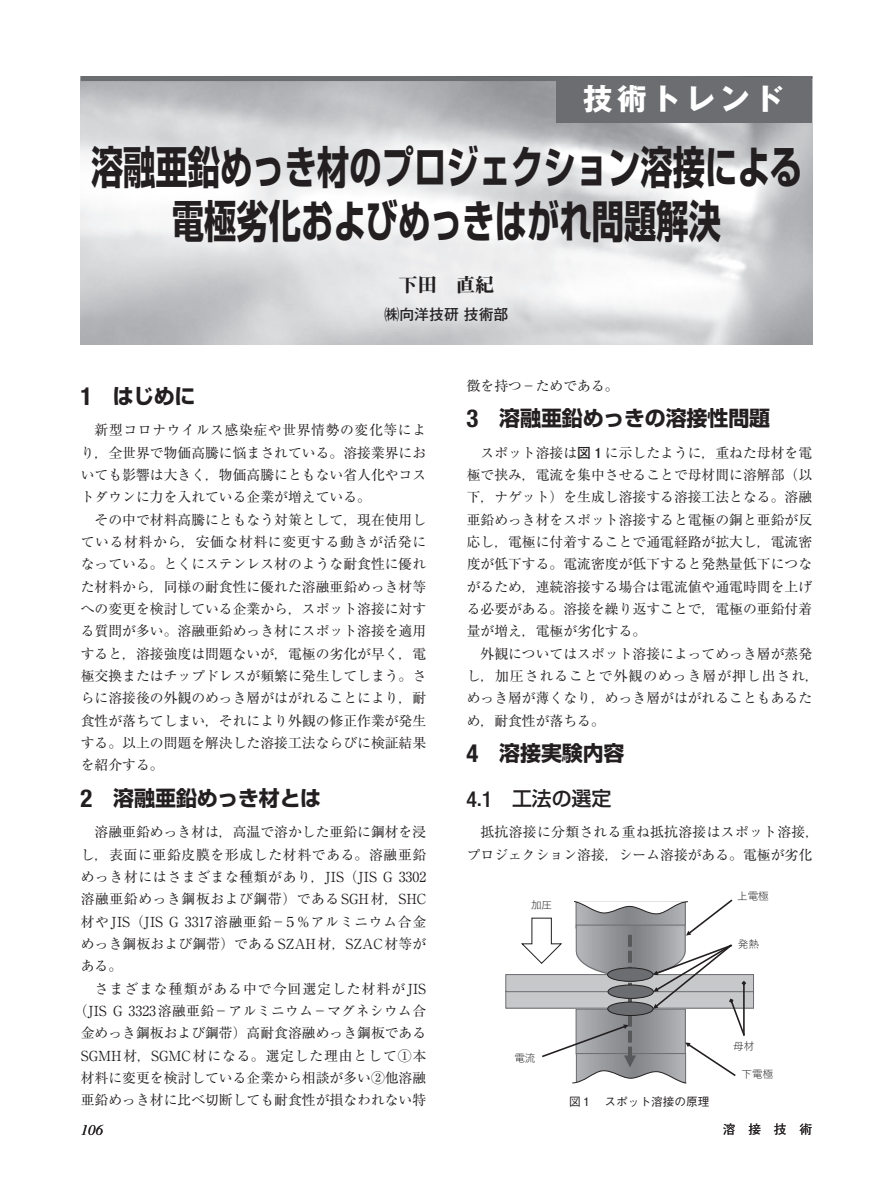
<style>
.page{position:relative;width:893px;height:1191px;background:#fff}
.page>*{position:absolute;margin:0;border:0;box-sizing:border-box;transform-origin:0 0}
.t1{font:700 44.7px/54.2px "Shin Go Pro";color:#231f20;text-align:center;scale:.72 1}
.t2{font:700 29.7px "Gothic MB101 Pro";letter-spacing:.15em;color:#fff}
.t3{font:700 21px "Shin Go Pro";letter-spacing:-.005em;color:#231f20}
.t4{font:500 19.95px "Shin Go Pro";letter-spacing:-.005em;color:#231f20}
.t5{font:19.2px "Midashi Min Pro MA31";color:#231f20}
.t6{font:700 14.85px "Futo Go B101 Pro";color:#231f20}
.t7{font:italic 14.85px "Times LT Std";color:#231f20}
.t8{font:13.8px/22.4px "Ryumin Pro";color:#231f20;text-align:justify}
.t9{font:13.8px/22.4px "Ryumin Pro";letter-spacing:.025em;color:#231f20}
.t10{font:500 12.75px "Gothic BBB Pro";color:#231f20}
.t11{font:500 11.7px "Gothic BBB Pro";color:#231f20}
.t12{font:10.65px "Yu Go Pr 6 N";color:#231f20}
.s1{font-family:"Helvetica Neue LT Std";font-stretch:condensed;font-size:24.75px}
.s2{font-family:"Futo Go B101 Pro";font-weight:700}
.s3{font-family:"Helvetica Neue LT Std";font-stretch:condensed;font-size:21.9px}
</style>
<div class="page">
<hr style="left:81px;top:77px;width:731px;height:4px;background:#6c6d70">
<div style="left:556px;top:80px;width:256px;height:43px;background:#6c6d70"></div>
<div style="left:506px;top:991px;width:247px;height:17px;background:#c7c8ca"></div>
<div style="left:505px;top:990px;width:249px;height:18px;border:1px solid #6c6d70"></div>
<div style="left:506px;top:974px;width:247px;height:17px;background:#c7c8ca"></div>
<div style="left:505px;top:974px;width:249px;height:18px;border:1px solid #6c6d70"></div>
<svg style="left:521px;top:899px;width:225px;height:185px"></svg>
<div style="left:608px;top:968px;width:45px;height:13px;background:#6c6d70;border-radius:50%"></div>
<div style="left:607px;top:967px;width:46px;height:14px;border:1px solid #231f20;border-radius:50%"></div>
<h2 class="t2" style="left:583px;top:74px;width:202px">技術トレンド</h2>
<h1 class="t1" style="left:91px;top:135px;width:989px">溶融亜鉛めっき材のプロジェクション溶接による電極劣化およびめっきはがれ問題解決</h1>
<h3 class="t5" style="left:399px;top:270px;width:97px">下田　直紀</h3>
<p class="t6" style="left:384px;top:303px;width:126px">㈱向洋技研 技術部</p>
<h3 class="t3" style="left:80px;top:379px;width:117px"><span class="s1">1</span>　 はじめに</h3>
<p class="t8" style="left:81px;top:418px;width:347px;text-indent:14px">新型コロナウイルス感染症や世界情勢の変化等により，全世界で物価高騰に悩まされている。溶接業界においても影響は大きく，物価高騰にともない省人化やコストダウンに力を入れている企業が増えている。</p>
<p class="t8" style="left:81px;top:507px;width:347px;text-indent:14px">その中で材料高騰にともなう対策として，現在使用している材料から，安価な材料に変更する動きが活発になっている。とくにステンレス材のような耐食性に優れた材料から，同様の耐食性に優れた溶融亜鉛めっき材等への変更を検討している企業から，スポット溶接に対する質問が多い。溶融亜鉛めっき材にスポット溶接を適用すると，溶接強度は問題ないが，電極の劣化が早く，電極交換またはチップドレスが頻繁に発生してしまう。さらに溶接後の外観のめっき層がはがれることにより，耐食性が落ちてしまい，それにより外観の修正作業が発生する。以上の問題を解決した溶接工法ならびに検証結果を紹介する。</p>
<h3 class="t3" style="left:81px;top:781px;width:242px"><span class="s1">2</span>　 溶融亜鉛めっき材とは</h3>
<p class="t8" style="left:81px;top:820px;width:347px;text-indent:14px">溶融亜鉛めっき材は，高温で溶かした亜鉛に鋼材を浸し，表面に亜鉛皮膜を形成した材料である。溶融亜鉛めっき材にはさまざまな種類があり，JIS（JIS G 3302溶融亜鉛めっき鋼板および鋼帯）であるSGH材，SHC材やJIS（JIS G 3317溶融亜鉛－５%アルミニウム合金めっき鋼板および鋼帯）であるSZAH材，SZAC材等がある。</p>
<p class="t8" style="left:74px;top:976px;width:354px;text-align:right">さまざまな種類がある中で今回選定した材料がJIS（JIS G 3323溶融亜鉛－アルミニウム－マグネシウム合金めっき鋼板および鋼帯）高耐食溶融めっき鋼板である<br>SGMH材，SGMC材になる。選定した理由として①本材料に変更を検討している企業から相談が多い②他溶融亜鉛めっき材に比べ切断しても耐食性が損なわれない特</p>
<p class="t8" style="left:467px;top:373px;width:154px">徴を持つ－ためである。</p>
<h3 class="t3" style="left:466px;top:401px;width:305px"><span class="s1">3</span>　 溶融亜鉛めっきの溶接性問題</h3>
<p class="t8" style="left:467px;top:440px;width:347px;text-indent:14px">スポット溶接は<span class="s2">図１</span>に示したように，重ねた母材を電極で挟み，電流を集中させることで母材間に溶解部（以下，ナゲット）を生成し溶接する溶接工法となる。溶融亜鉛めっき材をスポット溶接すると電極の銅と亜鉛が反応し，電極に付着することで通電経路が拡大し，電流密度が低下する。電流密度が低下すると発熱量低下につながるため，連続溶接する場合は電流値や通電時間を上げる必要がある。溶接を繰り返すことで，電極の亜鉛付着量が増え，電極が劣化する。</p>
<p class="t8" style="left:467px;top:641px;width:354px;text-align:left;text-indent:14px">外観についてはスポット溶接によってめっき層が蒸発し，加圧されることで外観のめっき層が押し出され，めっき層が薄くなり，めっき層がはがれることもあるため，耐食性が落ちる。</p>
<h3 class="t3" style="left:466px;top:736px;width:160px"><span class="s1">4</span>　 溶接実験内容</h3>
<h3 class="t4" style="left:467px;top:782px;width:146px"><span class="s3">4</span>.<span class="s3">1</span>　工法の選定</h3>
<p class="t9" style="left:467px;top:820px;width:354px;text-indent:14px">抵抗溶接に分類される重ね抵抗溶接はスポット溶接，プロジェクション溶接，シーム溶接がある。電極が劣化</p>
<p class="t12" style="left:531px;top:895px;width:23px">加圧</p>
<p class="t12" style="left:737px;top:886px;width:33px">上電極</p>
<p class="t12" style="left:738px;top:934px;width:23px">発熱</p>
<p class="t12" style="left:514px;top:1048px;width:23px">電流</p>
<p class="t11" style="left:569px;top:1091px;width:142px">図１　スポット溶接の原理</p>
<p class="t12" style="left:733px;top:1036px;width:23px">母材</p>
<p class="t12" style="left:741px;top:1064px;width:33px">下電極</p>
<p class="t7" style="left:81px;top:1122px;width:24px">106</p>
<p class="t10" style="left:723px;top:1119px;width:91px">溶　接　技　術</p>
</div>
